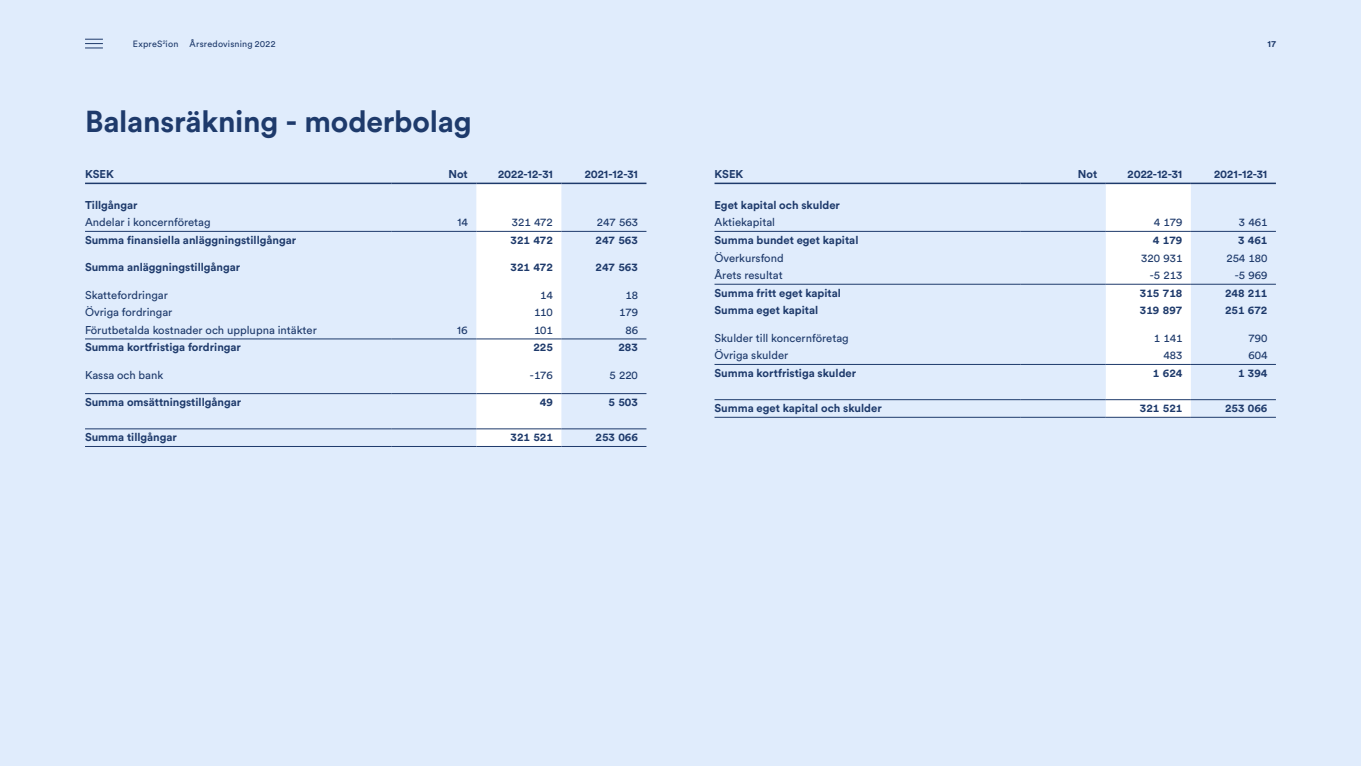
<style>
.page{position:relative;width:1361px;height:766px;background:#fff}
.page>*{position:absolute;margin:0;border:0;box-sizing:border-box;transform-origin:0 0}
.t1{font:700 30px "Circular Std";letter-spacing:-.01em;color:#1e3a6b}
.t2{font:700 11.25px "Circular Std";color:#1e3a6b}
.t3{font:11.25px "Circular Std";color:#1e3a6b}
.t4{font:9px "Circular Std";letter-spacing:.02em;color:#1e3a6b}
.t5{font:700 9px "Circular Std";color:#1e3a6b}
</style>
<div class="page">
<div style="left:0;top:0;width:1361px;height:765px;background:#e0ecfc"></div>
<svg style="left:476px;top:184px;width:85px;height:262px;background:#fdfdfe"></svg>
<hr style="left:85px;top:231px;width:306px;height:1px;background:#1e3a6b">
<hr style="left:85px;top:338px;width:306px;height:1px;background:#1e3a6b">
<hr style="left:85px;top:428px;width:306px;height:1px;background:#1e3a6b">
<hr style="left:85px;top:446px;width:306px;height:1px;background:#1e3a6b">
<hr style="left:85px;top:393px;width:306px;height:1px;background:#1e3a6b">
<hr style="left:85px;top:182px;width:306px;height:2px;background:#1e3a6b">
<hr style="left:391px;top:182px;width:85px;height:2px;background:#1e3a6b">
<hr style="left:476px;top:182px;width:85px;height:2px;background:#1e3a6b">
<hr style="left:561px;top:182px;width:85px;height:2px;background:#1e3a6b">
<hr style="left:391px;top:231px;width:85px;height:1px;background:#1e3a6b">
<hr style="left:476px;top:231px;width:85px;height:1px;background:#1e3a6b">
<hr style="left:561px;top:231px;width:85px;height:1px;background:#1e3a6b">
<hr style="left:391px;top:338px;width:85px;height:1px;background:#1e3a6b">
<hr style="left:476px;top:338px;width:85px;height:1px;background:#1e3a6b">
<hr style="left:561px;top:338px;width:85px;height:1px;background:#1e3a6b">
<hr style="left:391px;top:393px;width:85px;height:1px;background:#1e3a6b">
<hr style="left:476px;top:393px;width:85px;height:1px;background:#1e3a6b">
<hr style="left:561px;top:393px;width:85px;height:1px;background:#1e3a6b">
<hr style="left:391px;top:428px;width:85px;height:1px;background:#1e3a6b">
<hr style="left:391px;top:446px;width:85px;height:1px;background:#1e3a6b">
<hr style="left:476px;top:428px;width:85px;height:1px;background:#1e3a6b">
<hr style="left:476px;top:446px;width:85px;height:1px;background:#1e3a6b">
<hr style="left:561px;top:428px;width:85px;height:1px;background:#1e3a6b">
<hr style="left:561px;top:446px;width:85px;height:1px;background:#1e3a6b">
<div style="left:1106px;top:184px;width:85px;height:233px;background:#fff"></div>
<hr style="left:714px;top:364px;width:306px;height:1px;background:#1e3a6b">
<hr style="left:714px;top:399px;width:306px;height:1px;background:#1e3a6b">
<hr style="left:714px;top:417px;width:306px;height:1px;background:#1e3a6b">
<hr style="left:714px;top:231px;width:306px;height:1px;background:#1e3a6b">
<hr style="left:714px;top:284px;width:306px;height:1px;background:#1e3a6b">
<hr style="left:714px;top:182px;width:306px;height:2px;background:#1e3a6b">
<hr style="left:1020px;top:182px;width:86px;height:2px;background:#1e3a6b">
<hr style="left:1106px;top:182px;width:85px;height:2px;background:#1e3a6b">
<hr style="left:1191px;top:182px;width:85px;height:2px;background:#1e3a6b">
<hr style="left:1020px;top:231px;width:86px;height:1px;background:#1e3a6b">
<hr style="left:1106px;top:231px;width:85px;height:1px;background:#1e3a6b">
<hr style="left:1191px;top:231px;width:85px;height:1px;background:#1e3a6b">
<hr style="left:1020px;top:284px;width:86px;height:1px;background:#1e3a6b">
<hr style="left:1106px;top:284px;width:85px;height:1px;background:#1e3a6b">
<hr style="left:1191px;top:284px;width:85px;height:1px;background:#1e3a6b">
<hr style="left:1020px;top:364px;width:86px;height:1px;background:#1e3a6b">
<hr style="left:1106px;top:364px;width:85px;height:1px;background:#1e3a6b">
<hr style="left:1191px;top:364px;width:85px;height:1px;background:#1e3a6b">
<hr style="left:1020px;top:399px;width:86px;height:1px;background:#1e3a6b">
<hr style="left:1020px;top:417px;width:86px;height:1px;background:#1e3a6b">
<hr style="left:1106px;top:399px;width:85px;height:1px;background:#1e3a6b">
<hr style="left:1106px;top:417px;width:85px;height:1px;background:#1e3a6b">
<hr style="left:1191px;top:399px;width:85px;height:1px;background:#1e3a6b">
<hr style="left:1191px;top:417px;width:85px;height:1px;background:#1e3a6b">
<svg style="left:85px;top:39px;width:18px;height:10px"></svg>
<p class="t4" style="left:133px;top:38px;width:47px">ExpreS<sup>2</sup>ion</p>
<p class="t4" style="left:190px;top:38px;width:87px">Årsredovisning 2022</p>
<p class="t5" style="left:1267px;top:38px;width:10px">17</p>
<h1 class="t1" style="left:85px;top:102px;width:388px">Balansräkning - moderbolag</h1>
<p class="t2" style="left:85px;top:167px;width:30px">KSEK</p>
<p class="t2" style="left:448px;top:167px;width:21px">Not</p>
<p class="t2" style="left:498px;top:167px;width:56px">2022-12-31</p>
<p class="t2" style="left:585px;top:167px;width:55px">2021-12-31</p>
<p class="t2" style="left:85px;top:197px;width:54px">Tillgångar</p>
<p class="t3" style="left:85px;top:215px;width:127px">Andelar i koncernföretag</p>
<p class="t3" style="left:457px;top:215px;width:12px">14</p>
<p class="t3" style="left:512px;top:215px;width:43px">321 472</p>
<p class="t3" style="left:597px;top:215px;width:43px">247 563</p>
<p class="t2" style="left:85px;top:232px;width:213px">Summa finansiella anläggningstillgångar</p>
<p class="t2" style="left:510px;top:232px;width:44px">321 472</p>
<p class="t2" style="left:595px;top:232px;width:44px">247 563</p>
<p class="t2" style="left:85px;top:260px;width:157px">Summa anläggningstillgångar</p>
<p class="t2" style="left:510px;top:260px;width:44px">321 472</p>
<p class="t2" style="left:595px;top:260px;width:44px">247 563</p>
<p class="t3" style="left:85px;top:288px;width:84px">Skattefordringar</p>
<p class="t3" style="left:540px;top:288px;width:14px">14</p>
<p class="t3" style="left:625px;top:288px;width:14px">18</p>
<p class="t3" style="left:85px;top:305px;width:89px">Övriga fordringar</p>
<p class="t3" style="left:534px;top:305px;width:20px">110</p>
<p class="t3" style="left:619px;top:305px;width:20px">179</p>
<p class="t3" style="left:85px;top:323px;width:233px">Förutbetalda kostnader och upplupna intäkter</p>
<p class="t3" style="left:457px;top:323px;width:12px">16</p>
<p class="t3" style="left:534px;top:323px;width:20px">101</p>
<p class="t3" style="left:625px;top:323px;width:14px">86</p>
<p class="t2" style="left:85px;top:340px;width:157px">Summa kortfristiga fordringar</p>
<p class="t2" style="left:533px;top:340px;width:21px">225</p>
<p class="t2" style="left:618px;top:340px;width:21px">283</p>
<p class="t3" style="left:85px;top:368px;width:80px">Kassa och bank</p>
<p class="t3" style="left:530px;top:368px;width:24px">-176</p>
<p class="t3" style="left:609px;top:368px;width:30px">5 220</p>
<p class="t2" style="left:85px;top:395px;width:158px">Summa omsättningstillgångar</p>
<p class="t2" style="left:540px;top:395px;width:15px">49</p>
<p class="t2" style="left:608px;top:395px;width:31px">5 503</p>
<p class="t2" style="left:85px;top:430px;width:93px">Summa tillgångar</p>
<p class="t2" style="left:510px;top:430px;width:44px">321 521</p>
<p class="t2" style="left:595px;top:430px;width:44px">253 066</p>
<p class="t2" style="left:714px;top:167px;width:30px">KSEK</p>
<p class="t2" style="left:1078px;top:167px;width:21px">Not</p>
<p class="t2" style="left:1127px;top:167px;width:56px">2022-12-31</p>
<p class="t2" style="left:1214px;top:167px;width:55px">2021-12-31</p>
<p class="t2" style="left:714px;top:197px;width:127px">Eget kapital och skulder</p>
<p class="t3" style="left:714px;top:215px;width:62px">Aktiekapital</p>
<p class="t3" style="left:1154px;top:215px;width:30px">4 179</p>
<p class="t3" style="left:1239px;top:215px;width:30px">3 461</p>
<p class="t2" style="left:714px;top:232px;width:145px">Summa bundet eget kapital</p>
<p class="t2" style="left:1153px;top:232px;width:31px">4 179</p>
<p class="t2" style="left:1238px;top:232px;width:31px">3 461</p>
<p class="t3" style="left:714px;top:251px;width:71px">Överkursfond</p>
<p class="t3" style="left:1141px;top:251px;width:43px">320 931</p>
<p class="t3" style="left:1226px;top:251px;width:43px">254 180</p>
<p class="t3" style="left:714px;top:268px;width:70px">Årets resultat</p>
<p class="t3" style="left:1150px;top:268px;width:34px">-5 213</p>
<p class="t3" style="left:1235px;top:268px;width:34px">-5 969</p>
<p class="t2" style="left:714px;top:285px;width:128px">Summa fritt eget kapital</p>
<p class="t2" style="left:1140px;top:285px;width:44px">315 718</p>
<p class="t2" style="left:1225px;top:285px;width:44px">248 211</p>
<p class="t2" style="left:714px;top:303px;width:105px">Summa eget kapital</p>
<p class="t2" style="left:1140px;top:303px;width:44px">319 897</p>
<p class="t2" style="left:1225px;top:303px;width:44px">251 672</p>
<p class="t3" style="left:714px;top:331px;width:136px">Skulder till koncernföretag</p>
<p class="t3" style="left:1154px;top:331px;width:30px">1 141</p>
<p class="t3" style="left:1248px;top:331px;width:20px">790</p>
<p class="t3" style="left:714px;top:348px;width:75px">Övriga skulder</p>
<p class="t3" style="left:1163px;top:348px;width:20px">483</p>
<p class="t3" style="left:1248px;top:348px;width:20px">604</p>
<p class="t2" style="left:714px;top:365px;width:143px">Summa kortfristiga skulder</p>
<p class="t2" style="left:1153px;top:365px;width:31px">1 624</p>
<p class="t2" style="left:1238px;top:365px;width:31px">1 394</p>
<p class="t2" style="left:714px;top:401px;width:169px">Summa eget kapital och skulder</p>
<p class="t2" style="left:1140px;top:401px;width:44px">321 521</p>
<p class="t2" style="left:1225px;top:401px;width:44px">253 066</p>
</div>
